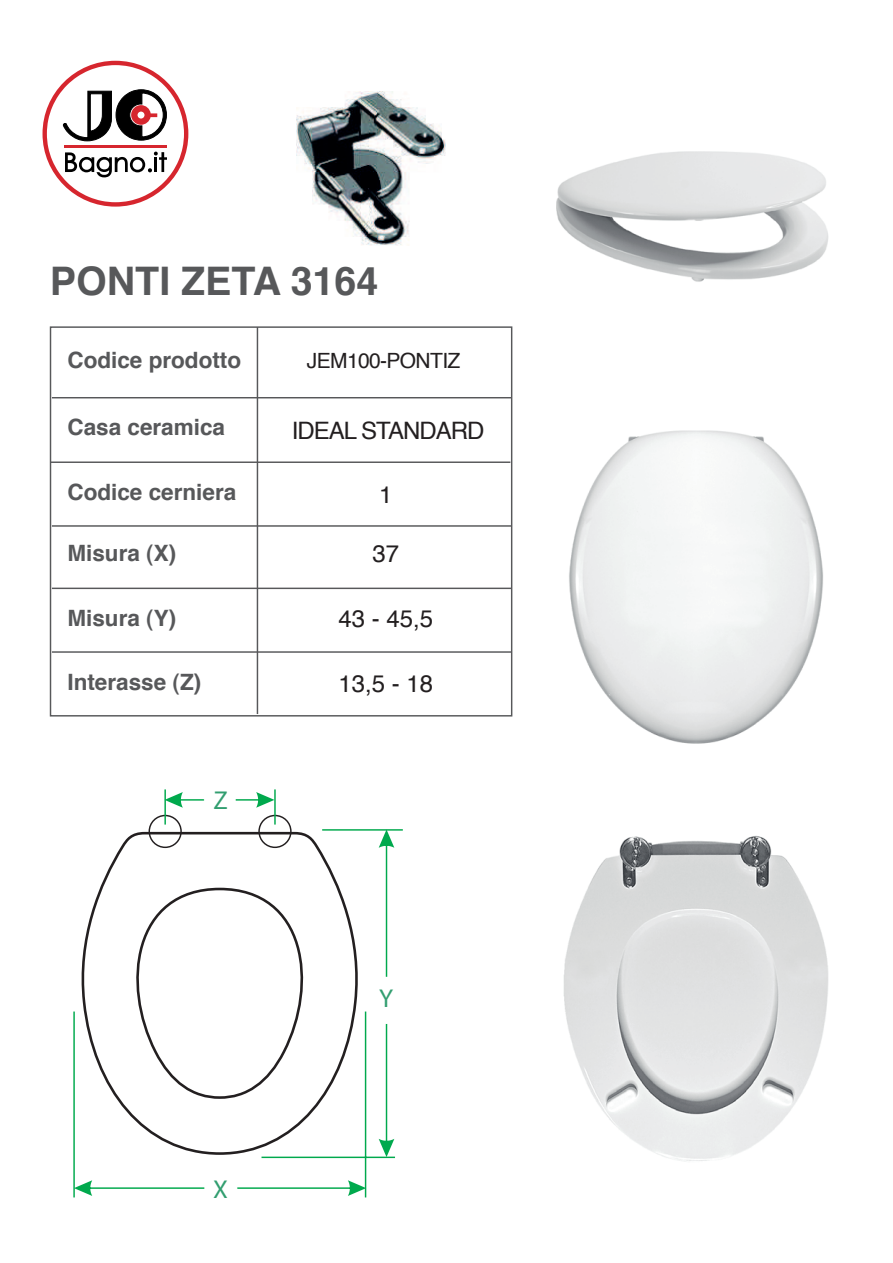
<style>
.page{position:relative;width:893px;height:1263px;background:#fff}
.page>*{position:absolute;margin:0;border:0;box-sizing:border-box;transform-origin:0 0}
.t1{font:700 39.3px "Helvetica";color:#57585a}
.t2{font:300 25.95px "Swiss 721 BT";color:#329e70}
.t3{font:24px "Helvetica";letter-spacing:-.04em;color:#231f20}
.t4{font:700 22.5px "Helvetica";color:#57585a}
.t5{font:21px "Helvetica";letter-spacing:-.03em;color:#231f20}
</style>
<div class="page">
<svg style="left:43px;top:61px;width:145px;height:146px"></svg>
<hr style="left:257px;top:327px;width:1px;height:387px;background:#57585a">
<hr style="left:52px;top:525px;width:459px;height:2px;background:#57585a">
<hr style="left:52px;top:588px;width:459px;height:1px;background:#57585a">
<hr style="left:52px;top:651px;width:459px;height:2px;background:#57585a">
<hr style="left:52px;top:397px;width:459px;height:1px;background:#57585a">
<hr style="left:51px;top:461px;width:459px;height:2px;background:#57585a">
<img style="left:563px;top:835px;width:266px;height:327px">
<img style="left:569px;top:430px;width:254px;height:314px">
<img style="left:556px;top:151px;width:273px;height:131px">
<img style="left:296px;top:91px;width:149px;height:154px">
<svg style="left:81px;top:831px;width:284px;height:325px"></svg>
<svg style="left:148px;top:814px;width:144px;height:35px"></svg>
<hr style="left:164px;top:789px;width:2px;height:35px;background:#00a94d">
<hr style="left:274px;top:789px;width:2px;height:35px;background:#00a94d">
<hr style="left:73px;top:1011px;width:2px;height:186px;background:#00a94d">
<hr style="left:365px;top:1011px;width:1px;height:186px;background:#00a94d">
<hr style="left:261px;top:1156px;width:134px;height:2px;background:#00a94d">
<hr style="left:322px;top:829px;width:81px;height:2px;background:#00a94d">
<svg style="left:165px;top:792px;width:39px;height:16px"></svg>
<svg style="left:236px;top:792px;width:38px;height:16px"></svg>
<svg style="left:74px;top:1180px;width:130px;height:16px"></svg>
<svg style="left:237px;top:1180px;width:128px;height:16px"></svg>
<svg style="left:379px;top:829px;width:15px;height:148px"></svg>
<svg style="left:379px;top:1024px;width:15px;height:133px"></svg>
<h1 class="t1" style="left:50px;top:249px;width:330px">PONTI ZETA 3164</h1>
<p class="t4" style="left:67px;top:342px;width:175px">Codice prodotto</p>
<p class="t5" style="left:307px;top:345px;width:155px">JEM100-PONTIZ</p>
<p class="t4" style="left:67px;top:409px;width:159px">Casa ceramica</p>
<p class="t4" style="left:67px;top:474px;width:170px">Codice cerniera</p>
<p class="t3" style="left:292px;top:412px;width:194px">IDEAL STANDARD</p>
<p class="t3" style="left:379px;top:476px;width:15px">1</p>
<p class="t4" style="left:67px;top:535px;width:110px">Misura (X)</p>
<p class="t3" style="left:372px;top:535px;width:28px">37</p>
<p class="t4" style="left:67px;top:600px;width:110px">Misura (Y)</p>
<p class="t4" style="left:67px;top:664px;width:135px">Interasse (Z)</p>
<p class="t2" style="left:213px;top:785px;width:16px">Z</p>
<p class="t2" style="left:213px;top:1173px;width:16px">X</p>
<p class="t3" style="left:338px;top:600px;width:96px">43 - 45,5</p>
<p class="t3" style="left:338px;top:665px;width:96px">13,5 - 18</p>
<p class="t2" style="left:379px;top:982px;width:16px">Y</p>
</div>
